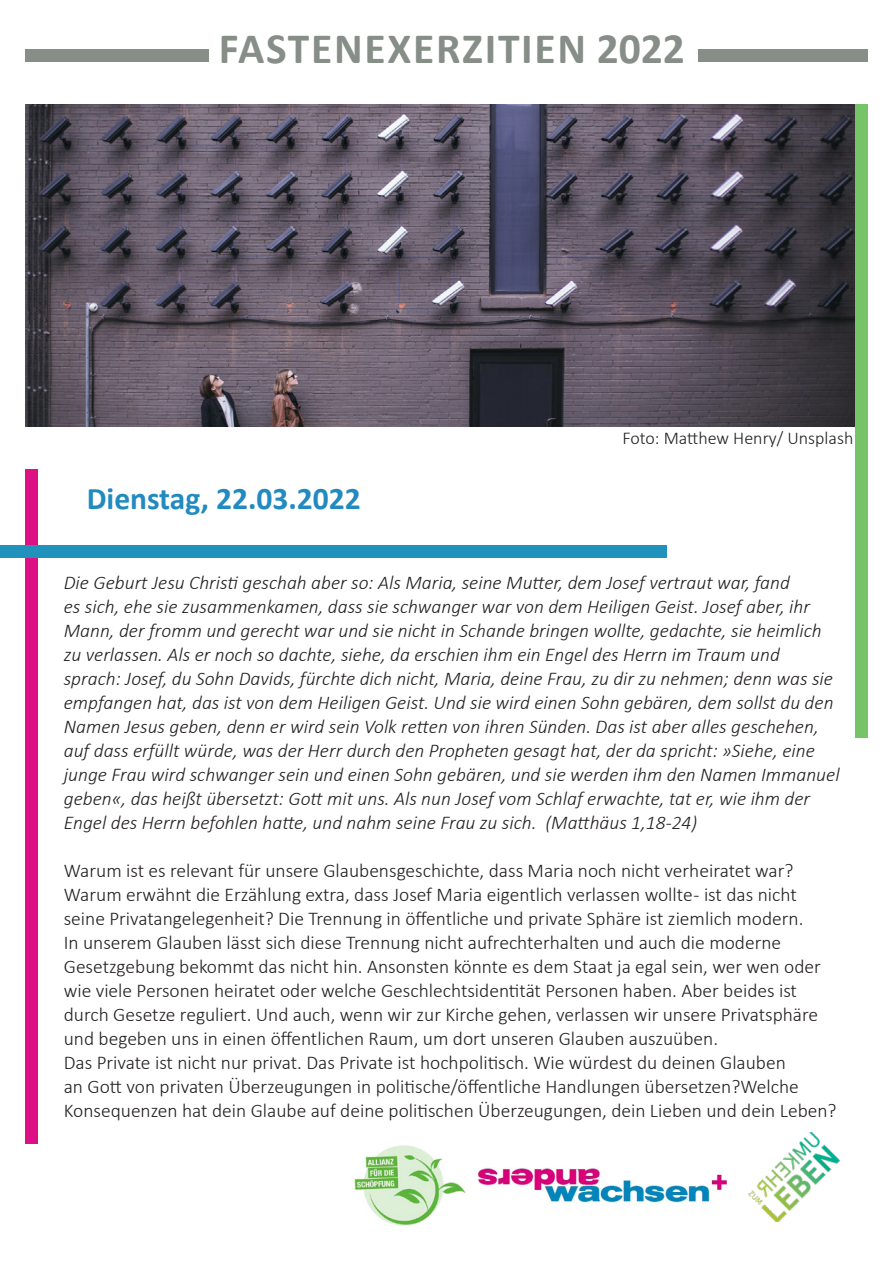
<style>
.page{position:relative;width:893px;height:1263px;background:#fff}
.page>*{position:absolute;margin:0;border:0;box-sizing:border-box;transform-origin:0 0}
.t1{font:700 43.5px "Calibri";letter-spacing:.04em;color:#878e88}
.t2{font:700 31.5px "Calibri";color:#218abf}
.t3{font:300 19.5px/24px "Calibri";color:#231f20}
.t4{font:italic 300 19.5px/24px "Calibri";color:#231f20}
.t5{font:300 18px "Calibri";color:#231f20}
</style>
<div class="page">
<img style="left:748px;top:1132px;width:91px;height:89px">
<div style="left:26px;top:470px;width:12px;height:674px;background:#dd1086"></div>
<div style="left:855px;top:105px;width:12px;height:633px;background:#77c368"></div>
<div style="left:26px;top:49px;width:183px;height:13px;background:#878e88"></div>
<div style="left:698px;top:49px;width:169px;height:13px;background:#878e88"></div>
<img style="left:478px;top:1168px;width:249px;height:35px">
<div style="left:0;top:545px;width:666px;height:13px;background:#2192bb"></div>
<img style="left:354px;top:1145px;width:112px;height:81px">
<img style="left:26px;top:105px;width:829px;height:322px">
<h1 class="t1" style="left:219px;top:18px;width:468px">FASTENEXERZITIEN 2022</h1>
<h2 class="t2" style="left:87px;top:477px;width:275px">Dienstag, 22.03.2022</h2>
<p class="t5" style="left:622px;top:426px;width:232px">Foto: Matthew Henry/ Unsplash</p>
<p class="t4" style="left:64px;top:570px;width:777px">Die Geburt Jesu Christi geschah aber so: Als Maria, seine Mutter, dem Josef vertraut war, fand<br>es sich, ehe sie zusammenkamen, dass sie schwanger war von dem Heiligen Geist. Josef aber, ihr Mann, der fromm und gerecht war und sie nicht in Schande bringen wollte, gedachte, sie heimlich zu verlassen. Als er noch so dachte, siehe, da erschien ihm ein Engel des Herrn im Traum und sprach: Josef, du Sohn Davids, fürchte dich nicht, Maria, deine Frau, zu dir zu nehmen; denn was sie empfangen hat, das ist von dem Heiligen Geist. Und sie wird einen Sohn gebären, dem sollst du den Namen Jesus geben, denn er wird sein Volk retten von ihren Sünden. Das ist aber alles geschehen, auf dass erfüllt würde, was der Herr durch den Propheten gesagt hat, der da spricht: »Siehe, eine junge Frau wird schwanger sein und einen Sohn gebären, und sie werden ihm den Namen Immanuel geben«, das heißt übersetzt: Gott mit uns. Als nun Josef vom Schlaf erwachte, tat er, wie ihm der Engel des Herrn befohlen hatte, und nahm seine Frau zu sich. (Matthäus 1,18-24)</p>
<p class="t3" style="left:64px;top:858px;width:774px">Warum ist es relevant für unsere Glaubensgeschichte, dass Maria noch nicht verheiratet war?<br>Warum erwähnt die Erzählung extra, dass Josef Maria eigentlich verlassen wollte - ist das nicht seine Privatangelegenheit? Die Trennung in öffentliche und private Sphäre ist ziemlich modern.<br>In unserem Glauben lässt sich diese Trennung nicht aufrechterhalten und auch die moderne Gesetzgebung bekommt das nicht hin. Ansonsten könnte es dem Staat ja egal sein, wer wen oder wie viele Personen heiratet oder welche Geschlechtsidentität Personen haben. Aber beides ist durch Gesetze reguliert. Und auch, wenn wir zur Kirche gehen, verlassen wir unsere Privatsphäre und begeben uns in einen öffentlichen Raum, um dort unseren Glauben auszuüben.<br>Das Private ist nicht nur privat. Das Private ist hochpolitisch. Wie würdest du deinen Glauben<br>an Gott von privaten Überzeugungen in politische/öffentliche Handlungen übersetzen?Welche Konsequenzen hat dein Glaube auf deine politischen Überzeugungen, dein Lieben und dein Leben?</p>
</div>
